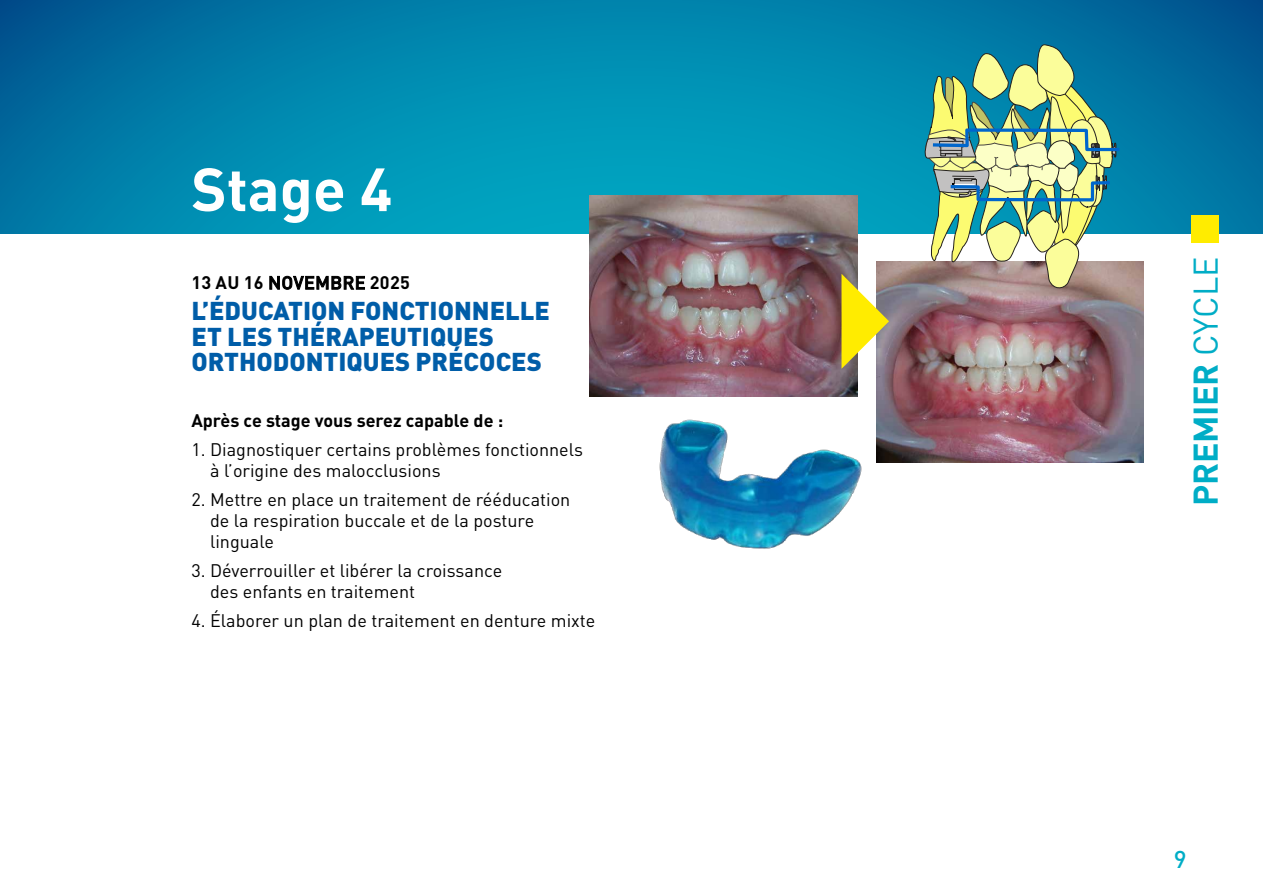
<style>
.page{position:relative;width:1263px;height:893px;background:#fff}
.page>*{position:absolute;margin:0;border:0;box-sizing:border-box;transform-origin:0 0}
.t1{font:700 60px "DIN Pro";color:#fff}
.t2{font:700 33.9px "DIN Pro";letter-spacing:-.01em;color:#00adc6}
.t3{font:900 25.5px/25.5px "DIN Pro";color:#005da8}
.t4{font:500 24px "DIN Pro";color:#00adc6}
.t5{font:18px/21px "DIN Pro";color:#000}
.t6{font:700 18px "DIN Pro";color:#000}
.t7{font:700 18px "DIN Pro";letter-spacing:.02em;color:#000}
.s1{font-weight:500}
.s2{font-weight:400}
</style>
<div class="page">
<svg style="left:0;top:0;width:1263px;height:234px;background:#0084ac"></svg>
<div style="left:1192px;top:216px;width:27px;height:27px;background:#ffec00"></div>
<img style="left:659px;top:419px;width:226px;height:130px">
<img style="left:589px;top:196px;width:268px;height:201px">
<img style="left:876px;top:262px;width:268px;height:200px">
<svg style="left:841px;top:274px;width:48px;height:95px"></svg>
<svg style="left:923px;top:43px;width:199px;height:247px;background:#91b79b"></svg>
<h1 class="t1" style="left:191px;top:139px;width:202px">Stage 4</h1>
<p class="t7" style="left:191px;top:268px;width:220px">13 AU 16 <span class="s1">NOVEMBRE</span> 2025</p>
<h3 class="t3" style="left:192px;top:295px;width:360px">L’ÉDUCATION FONCTIONNELLE<br>ET LES THÉRAPEUTIQUES<br>ORTHODONTIQUES PRÉCOCES</h3>
<p class="t6" style="left:191px;top:405px;width:313px">Après ce stage vous serez capable de :</p>
<p class="t5" style="left:210px;top:437px;width:374px;text-indent:-19px">1. Diagnostiquer certains problèmes fonctionnels à l’origine des malocclusions</p>
<p class="t5" style="left:210px;top:487px;width:362px;text-indent:-19px">2. Mettre en place un traitement de rééducation de la respiration buccale et de la posture linguale</p>
<p class="t5" style="left:210px;top:558px;width:294px;text-indent:-19px">3. Déverrouiller et libérer la croissance des enfants en traitement</p>
<p class="t5" style="left:191px;top:608px;width:405px">4. Élaborer un plan de traitement en denture mixte</p>
<h2 class="t2" style="left:1177px;top:506px;width:250px;rotate:-90deg">PREMIER <span class="s2">CYCLE</span></h2>
<h3 class="t4" style="left:1174px;top:839px;width:14px">9</h3>
</div>
